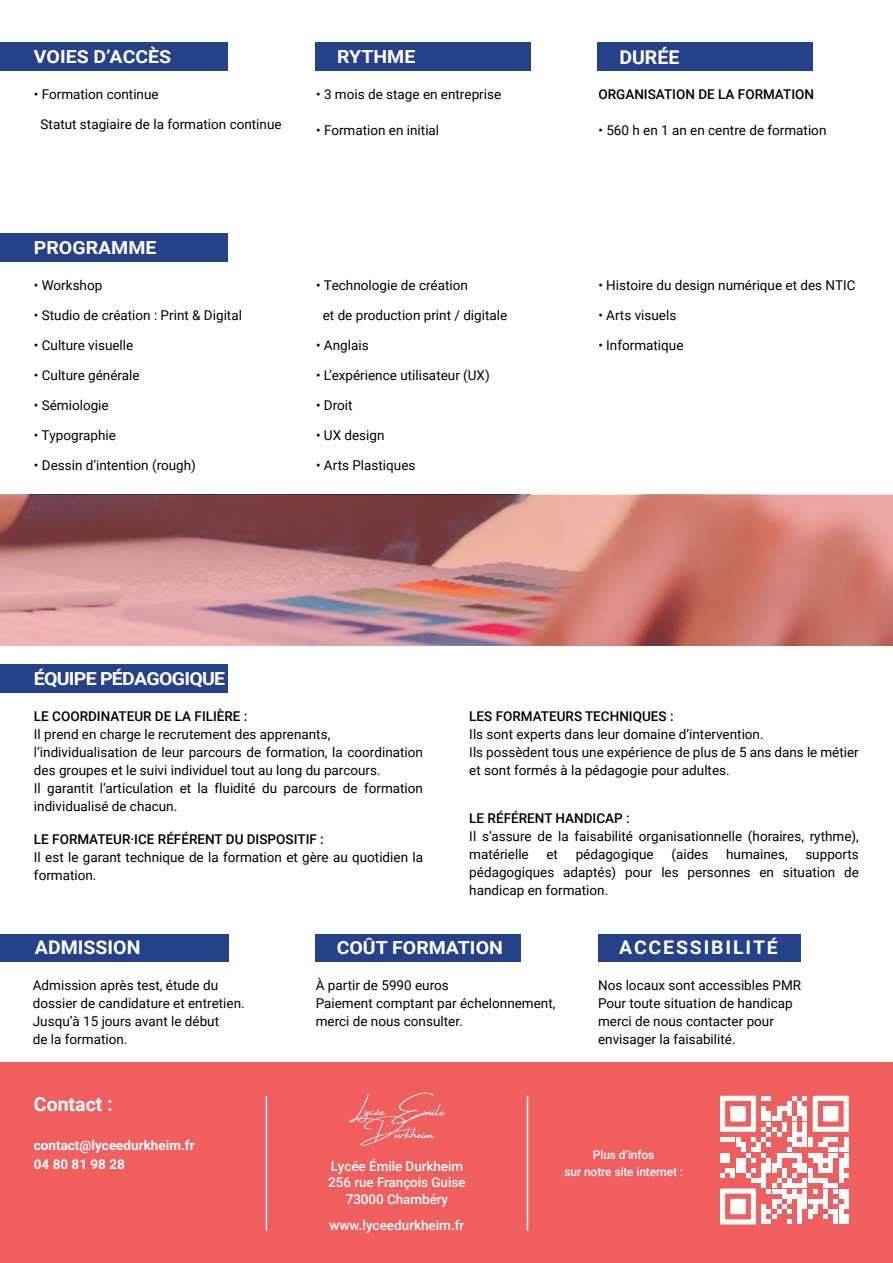
<style>
.page{position:relative;width:893px;height:1263px;background:#fff}
.page>*{position:absolute;margin:0;border:0;box-sizing:border-box;transform-origin:0 0}
.t1{font:700 19.5px "Roboto";color:#fff}
.t2{font:700 18.9px "Roboto";color:#fff}
.t3{font:700 18.75px "Roboto";letter-spacing:.095em;color:#fff;scale:1.04 1}
.t4{font:700 18.75px "Roboto";color:#fff;scale:1.04 1}
.t5{font:700 18px "Roboto";color:#fff;scale:1.08 1}
.t6{font:700 18px "Roboto";letter-spacing:-.04em;color:#fff;scale:1.08 1}
.t7{font:13.5px/18px "Roboto";color:#000001}
.t8{font:500 13.5px "Roboto";color:#000001}
.t9{font:500 13.5px/16.5px "Roboto";letter-spacing:-.005em;color:#fff;text-align:center}
.t10{font:700 13.5px/19.5px "Roboto";color:#fff}
.t11{font:500 12px/16.5px "Roboto";letter-spacing:-.01em;color:#fff;text-align:center}
.s1{font-size:18px}
</style>
<div class="page">
<div style="left:0;top:664px;width:228px;height:28px;background:#244189"></div>
<div style="left:0;top:934px;width:228px;height:27px;background:#244189"></div>
<div style="left:598px;top:934px;width:203px;height:27px;background:#244189"></div>
<div style="left:316px;top:934px;width:205px;height:27px;background:#244189"></div>
<div style="left:0;top:1062px;width:893px;height:201px;background:#f05e5d"></div>
<div style="left:0;top:42px;width:228px;height:29px;background:#244189"></div>
<div style="left:316px;top:42px;width:215px;height:29px;background:#244189"></div>
<div style="left:598px;top:42px;width:215px;height:29px;background:#244189"></div>
<div style="left:0;top:233px;width:228px;height:28px;background:#244189"></div>
<hr style="left:266px;top:1096px;width:1px;height:135px;background:#fff">
<hr style="left:527px;top:1096px;width:1px;height:135px;background:#fff">
<svg style="left:0;top:495px;width:893px;height:150px"></svg>
<svg style="left:720px;top:1096px;width:129px;height:128px"></svg>
<svg style="left:350px;top:1092px;width:95px;height:54px"></svg>
<h3 class="t5" style="left:34px;top:44px;width:129px">VOIES D’ACCÈS</h3>
<p class="t7" style="left:34px;top:85px;width:126px">• Formation continue</p>
<p class="t7" style="left:41px;top:115px;width:242px">Statut stagiaire de la formation continue</p>
<h3 class="t5" style="left:337px;top:44px;width:74px">RYTHME</h3>
<p class="t7" style="left:316px;top:85px;width:187px">• 3 mois de stage en entreprise</p>
<p class="t7" style="left:316px;top:121px;width:125px">• Formation en initial</p>
<h3 class="t5" style="left:34px;top:235px;width:115px">PROGRAMME</h3>
<p class="t7" style="left:34px;top:276px;width:70px">• Workshop</p>
<p class="t7" style="left:34px;top:306px;width:210px">• Studio de création : Print &amp; Digital</p>
<p class="t7" style="left:34px;top:336px;width:101px">• Culture visuelle</p>
<p class="t7" style="left:34px;top:366px;width:107px">• Culture générale</p>
<p class="t7" style="left:34px;top:396px;width:76px">• Sémiologie</p>
<p class="t7" style="left:34px;top:426px;width:84px">• Typographie</p>
<p class="t7" style="left:34px;top:456px;width:163px">• Dessin d’intention (rough)</p>
<p class="t7" style="left:316px;top:276px;width:153px">• Technologie de création</p>
<p class="t7" style="left:323px;top:306px;width:186px">et de production print / digitale</p>
<p class="t7" style="left:316px;top:336px;width:54px">• Anglais</p>
<p class="t7" style="left:316px;top:366px;width:175px">• L’expérience utilisateur (UX)</p>
<p class="t7" style="left:316px;top:396px;width:38px">• Droit</p>
<p class="t7" style="left:316px;top:426px;width:70px">• UX design</p>
<p class="t7" style="left:316px;top:456px;width:101px">• Arts Plastiques</p>
<h2 class="t2" style="left:619px;top:44px;width:61px">DURÉE</h2>
<p class="t8" style="left:598px;top:85px;width:217px">ORGANISATION DE LA FORMATION</p>
<p class="t7" style="left:598px;top:121px;width:230px">• 560 h en 1 an en centre de formation</p>
<p class="t7" style="left:598px;top:276px;width:259px">• Histoire du design numérique et des NTIC</p>
<p class="t7" style="left:598px;top:306px;width:79px">• Arts visuels</p>
<p class="t7" style="left:598px;top:336px;width:87px">• Informatique</p>
<h3 class="t6" style="left:34px;top:666px;width:179px">ÉQUIPE PÉDAGOGIQUE</h3>
<p class="t8" style="left:34px;top:707px;width:215px">LE COORDINATEUR DE LA FILIÈRE :</p>
<p class="t7" style="left:34px;top:725px;width:391px">Il prend en charge le recrutement des apprenants, l’individualisation de leur parcours de formation, la coordination des groupes et le suivi individuel tout au long du parcours.<br>Il garantit l’articulation et la fluidité du parcours de formation individualisé de chacun.</p>
<p class="t8" style="left:34px;top:830px;width:291px">LE FORMATEUR·ICE RÉFÉRENT DU DISPOSITIF :</p>
<p class="t7" style="left:34px;top:848px;width:391px">Il est le garant technique de la formation et gère au quotidien la formation.</p>
<p class="t8" style="left:469px;top:707px;width:206px">LES FORMATEURS TECHNIQUES :</p>
<p class="t7" style="left:469px;top:725px;width:391px">Ils sont experts dans leur domaine d’intervention.<br>Ils possèdent tous une expérience de plus de 5 ans dans le métier et sont formés à la pédagogie pour adultes.</p>
<p class="t8" style="left:469px;top:809px;width:162px">LE RÉFÉRENT HANDICAP :</p>
<p class="t7" style="left:469px;top:827px;width:391px">Il s’assure de la faisabilité organisationnelle (horaires, rythme), matérielle</p>
<p class="t7" style="left:546px;top:845px;width:13px">et</p>
<p class="t7" style="left:576px;top:845px;width:80px">pédagogique</p>
<p class="t7" style="left:671px;top:845px;width:38px">(aides</p>
<p class="t7" style="left:726px;top:845px;width:63px">humaines,</p>
<p class="t7" style="left:469px;top:845px;width:391px;text-align:justify;text-indent:336px">supports pédagogiques adaptés) pour les personnes en situation de handicap en formation.</p>
<h3 class="t4" style="left:35px;top:934px;width:103px">ADMISSION</h3>
<h3 class="t5" style="left:337px;top:935px;width:155px">COÛT FORMATION</h3>
<h3 class="t3" style="left:619px;top:934px;width:154px">ACCESSIBILIT<span class="s1">É</span></h3>
<p class="t7" style="left:33px;top:976px;width:213px">Admission après test, étude du dossier de candidature et entretien.<br>Jusqu’à 15 jours avant le début<br>de la formation.</p>
<p class="t7" style="left:316px;top:976px;width:241px">À partir de 5990 euros<br>Paiement comptant par échelonnement, merci de nous consulter.</p>
<p class="t7" style="left:598px;top:976px;width:205px">Nos locaux sont accessibles PMR<br>Pour toute situation de handicap merci de nous contacter pour envisager la faisabilité.</p>
<h1 class="t1" style="left:34px;top:1090px;width:80px">Contact :</h1>
<p class="t10" style="left:34px;top:1135px;width:162px">contact@lyceedurkheim.fr<br>04 80 81 98 28</p>
<p class="t11" style="left:565px;top:1146px;width:120px">Plus d’infos<br>sur notre site internet :</p>
<p class="t9" style="left:328px;top:1157px;width:139px">Lycée Émile Durkheim<br>256 rue François Guise<br>73000 Chambéry</p>
<p class="t9" style="left:330px;top:1216px;width:136px">www.lyceedurkheim.fr</p>
</div>
